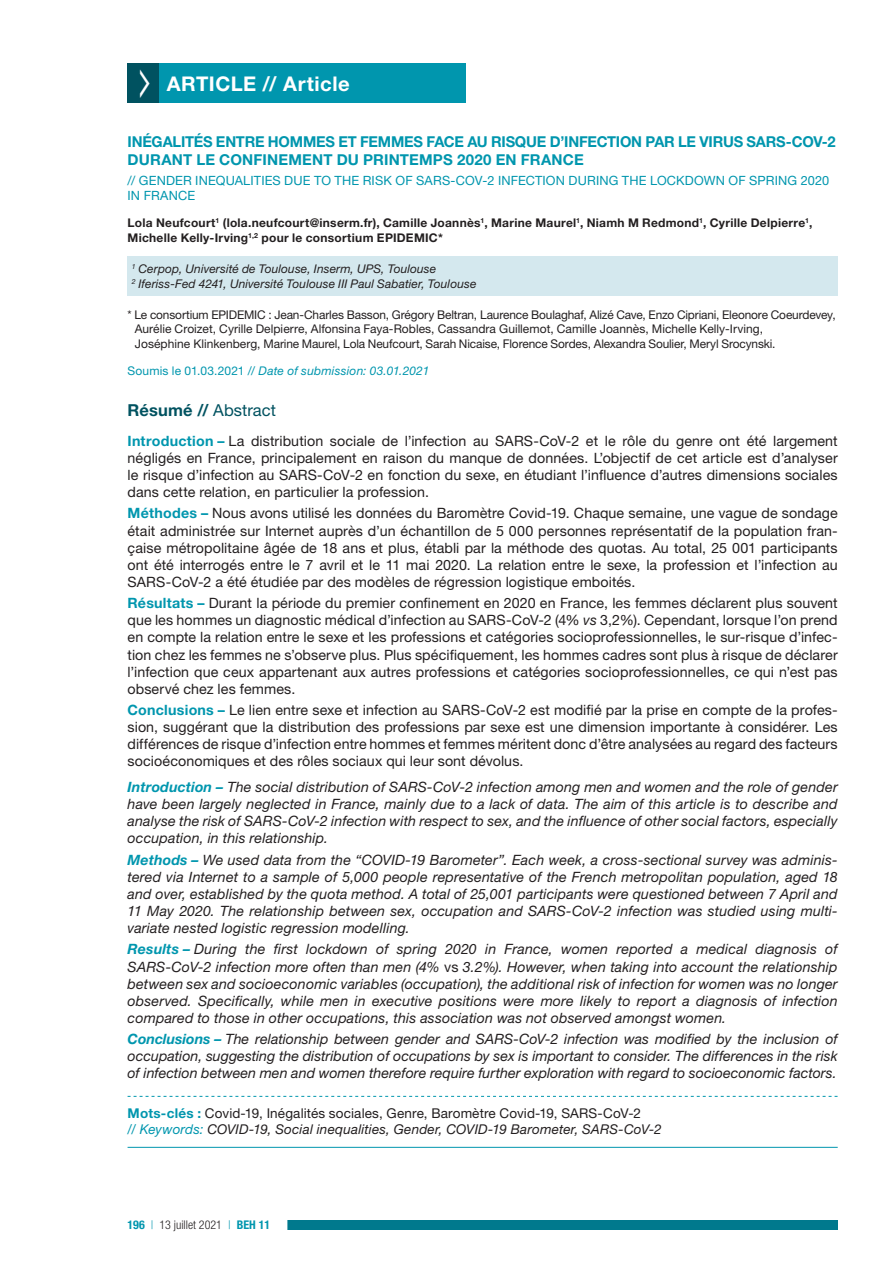
<style>
.page{position:relative;width:893px;height:1263px;background:#fff}
.page>*{position:absolute;margin:0;border:0;box-sizing:border-box;transform-origin:0 0}
.t1{font:700 20.25px "Helvetica Neue LT Std";letter-spacing:.025em;color:#fff}
.t2{font:700 16.5px "Helvetica Neue LT Std";letter-spacing:.01em;color:#005260}
.t3{font:700 15px/18px "Helvetica Neue LT Std";letter-spacing:-.01em;color:#0096ae}
.t4{font:14.25px/17.1px "Helvetica Neue LT Std";letter-spacing:.005em;color:#231f20;text-align:justify}
.t5{font:italic 14.25px/17.1px "Helvetica Neue LT Std";letter-spacing:.01em;color:#231f20;text-align:justify}
.t6{font:italic 13.5px/16.2px "Helvetica Neue LT Std";letter-spacing:.01em;color:#231f20}
.t7{font:12.75px/15.3px "Helvetica Neue LT Std";letter-spacing:.01em;color:#0096ae}
.t8{font:12px/14.4px "Helvetica Neue LT Std";letter-spacing:-.01em;color:#231f20}
.t9{font:700 12px/14.4px "Helvetica Neue LT Std";letter-spacing:.02em;color:#231f20}
.t10{font:italic 12px/14.4px "Helvetica Neue LT Std";letter-spacing:.005em;color:#231f20}
.t11{font:italic 12px "Helvetica Neue LT Std";letter-spacing:.015em;color:#0096ae}
.t12{font:300 condensed 12px "Helvetica Neue LT Std";color:#231f20}
.s1{font-style:normal}
.s2{font-weight:400}
.s3{font-weight:700;color:#0096ae}
.s4{font-style:italic}
.s5{font-weight:700;font-style:normal;color:#0096ae}
.s6{color:#0096ae}
</style>
<div class="page">
<div style="left:242px;top:1221px;width:596px;height:9px;background:#00798d"></div>
<div style="left:110px;top:1219px;width:177px;height:12px;background:#fff"></div>
<div style="left:159px;top:64px;width:307px;height:39px;background:#0096ae"></div>
<div style="left:128px;top:256px;width:710px;height:40px;background:#d4e8ee"></div>
<svg style="left:128px;top:1096px;width:710px;height:1px"></svg>
<hr style="left:128px;top:1147px;width:710px;height:1px;background:#0096ae">
<div style="left:128px;top:64px;width:31px;height:39px;background:#005260"></div>
<h1 class="t1" style="left:167px;top:71px;width:184px">ARTICLE // Article</h1>
<p class="t3" style="left:128px;top:133px;width:709px">INÉGALITÉS ENTRE HOMMES ET FEMMES FACE AU RISQUE D’INFECTION PAR LE VIRUS SARS-COV-2<br>DURANT LE CONFINEMENT DU PRINTEMPS 2020 EN FRANCE</p>
<p class="t7" style="left:128px;top:172px;width:703px">// GENDER INEQUALITIES DUE TO THE RISK OF SARS-COV-2 INFECTION DURING THE LOCKDOWN OF SPRING 2020<br>IN FRANCE</p>
<p class="t9" style="left:128px;top:216px;width:686px">Lola Neufcourt<sup>1</sup> (lola.neufcourt@inserm.fr), Camille Joannès<sup>1</sup>, Marine Maurel<sup>1</sup>, Niamh M Redmond<sup>1</sup>, Cyrille Delpierre<sup>1</sup>,<br>Michelle Kelly-Irving<sup>1,2</sup> pour le consortium EPIDEMIC*</p>
<p class="t10" style="left:132px;top:261px;width:346px"><sup>1</sup> Cerpop, Université de Toulouse, Inserm, UPS, Toulouse<br><sup>2</sup> Iferiss-Fed 4241, Université Toulouse III Paul Sabatier, Toulouse</p>
<p class="t8" style="left:135px;top:307px;width:702px;text-indent:-7px">* Le consortium EPIDEMIC : Jean-Charles Basson, Grégory Beltran, Laurence Boulaghaf, Alizé Cave, Enzo Cipriani, Eleonore Coeurdevey,<br>Aurélie Croizet, Cyrille Delpierre, Alfonsina Faya-Robles, Cassandra Guillemot, Camille Joannès, Michelle Kelly-Irving,<br>Joséphine Klinkenberg, Marine Maurel, Lola Neufcourt, Sarah Nicaise, Florence Sordes, Alexandra Soulier, Meryl Srocynski.</p>
<p class="t11" style="left:128px;top:363px;width:303px"><span class="s1">Soumis le 01.03.2021 //</span> Date of submission: 03.01.2021</p>
<p class="t2" style="left:128px;top:400px;width:150px">Résumé // <span class="s2">Abstract</span></p>
<p class="t4" style="left:128px;top:432px;width:712px"><span class="s3">Introduction –</span> La distribution sociale de l’infection au SARS-CoV-2 et le rôle du genre ont été largement négligés en France, principalement en raison du manque de données. L’objectif de cet article est d’analyser le risque d’infection au SARS-CoV-2 en fonction du sexe, en étudiant l’influence d’autres dimensions sociales dans cette relation, en particulier la profession.</p>
<p class="t4" style="left:128px;top:505px;width:712px"><span class="s3">Méthodes –</span> Nous avons utilisé les données du Baromètre Covid-19. Chaque semaine, une vague de sondage était administrée sur Internet auprès d’un échantillon de 5 000 personnes représentatif de la population fran&shy;çaise métropolitaine âgée de 18 ans et plus, établi par la méthode des quotas. Au total, 25 001 participants ont été interrogés entre le 7 avril et le 11 mai 2020. La relation entre le sexe, la profession et l’infection au SARS-CoV-2 a été étudiée par des modèles de régression logistique emboités.</p>
<p class="t4" style="left:128px;top:594px;width:712px"><span class="s3">Résultats –</span> Durant la période du premier confinement en 2020 en France, les femmes déclarent plus souvent que les hommes un diagnostic médical d’infection au SARS-CoV-2 (4% <span class="s4">vs</span> 3,2%). Cependant, lorsque l’on prend en compte la relation entre le sexe et les professions et catégories socioprofessionnelles, le sur-risque d’infec&shy;tion chez les femmes ne s’observe plus. Plus spécifiquement, les hommes cadres sont plus à risque de déclarer l’infection que ceux appartenant aux autres professions et catégories socioprofessionnelles, ce qui n’est pas observé chez les femmes.</p>
<p class="t4" style="left:128px;top:701px;width:712px"><span class="s3">Conclusions –</span> Le lien entre sexe et infection au SARS-CoV-2 est modifié par la prise en compte de la profes&shy;sion, suggérant que la distribution des professions par sexe est une dimension importante à considérer. Les différences de risque d’infection entre hommes et femmes méritent donc d’être analysées au regard des facteurs socioéconomiques et des rôles sociaux qui leur sont dévolus.</p>
<p class="t5" style="left:128px;top:778px;width:712px"><span class="s3">Introduction –</span> The social distribution of SARS-CoV-2 infection among men and women and the role of gender have been largely neglected in France, mainly due to a lack of data. The aim of this article is to describe and analyse the risk of SARS-CoV-2 infection with respect to sex, and the influence of other social factors, especially occupation, in this relationship.</p>
<p class="t5" style="left:128px;top:851px;width:712px"><span class="s3">Methods –</span> We used data from the “COVID-19 Barometer”. Each week, a cross-sectional survey was adminis&shy;tered via Internet to a sample of 5,000 people representative of the French metropolitan population, aged 18 and over, established by the quota method. A total of 25,001 participants were questioned between 7 April and 11 May 2020. The relationship between sex, occupation and SARS-CoV-2 infection was studied using multi&shy;variate nested logistic regression modelling.</p>
<p class="t5" style="left:128px;top:940px;width:712px"><span class="s3">Results –</span> During the first lockdown of spring 2020 in France, women reported a medical diagnosis of SARS-CoV-2 infection more often than men (4% <span class="s1">vs</span> 3.2%). However, when taking into account the relationship between sex and socioeconomic variables (occupation), the additional risk of infection for women was no longer observed. Specifically, while men in executive positions were more likely to report a diagnosis of infection compared to those in other occupations, this association was not observed amongst women.</p>
<p class="t5" style="left:128px;top:1030px;width:712px"><span class="s3">Conclusions –</span> The relationship between gender and SARS-CoV-2 infection was modified by the inclusion of occupation, suggesting the distribution of occupations by sex is important to consider. The differences in the risk of infection between men and women therefore require further exploration with regard to socioeconomic factors.</p>
<p class="t6" style="left:128px;top:1105px;width:536px"><span class="s5">Mots-clés :</span> <span class="s1">Covid-19, Inégalités sociales, Genre, Baromètre Covid-19, SARS-CoV-2<br></span><span class="s6">// Keywords:</span> COVID-19, Social inequalities, Gender, COVID-19 Barometer, SARS-CoV-2</p>
<p class="t12" style="left:128px;top:1218px;width:144px"><span class="s3">196</span> <span class="s6">|</span> 13 juillet 2021 <span class="s6">|</span> <span class="s3">BEH 11</span></p>
</div>
